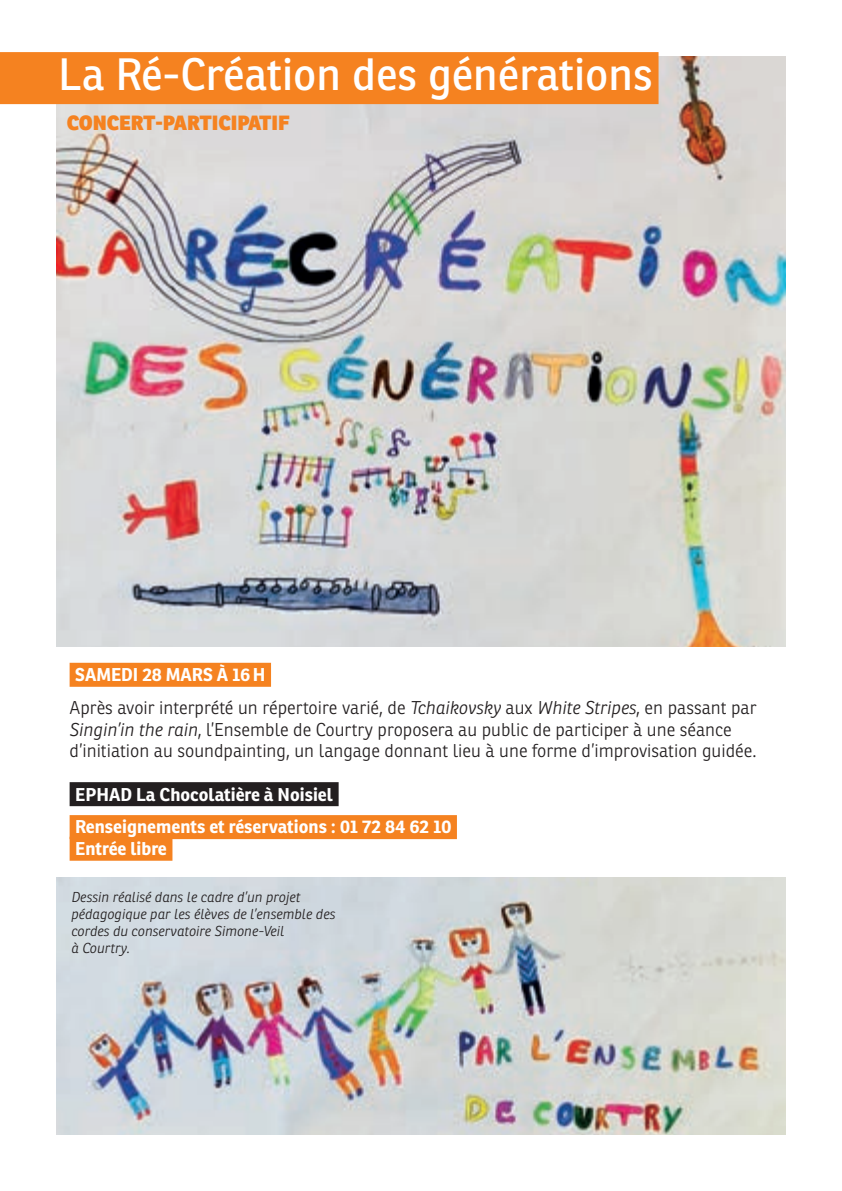
<style>
.page{position:relative;width:842px;height:1191px;background:#fff}
.page>*{position:absolute;margin:0;border:0;box-sizing:border-box;transform-origin:0 0}
.t1{font:44px "Ronnia";color:#fff}
.t2{font:800 20px "Ronnia";color:#f58220}
.t3{font:300 18px/33px "Ronnia";color:#231f20}
.t4{font:700 18px/33px "Ronnia";color:#fff}
.t5{font:italic 300 14px/16.8px "Ronnia";color:#231f20}
.s1{font-weight:700;color:#fff}
.s2{font-style:italic}
</style>
<div class="page">
<img style="left:57px;top:57px;width:728px;height:1077px">
<div style="left:0;top:647px;width:842px;height:229px;background:#fff"></div>
<div style="left:0;top:52px;width:658px;height:52px;background:#f58220"></div>
<div style="left:70px;top:663px;width:201px;height:24px;background:#f58220"></div>
<div style="left:70px;top:782px;width:269px;height:24px;background:#231f20"></div>
<div style="left:70px;top:815px;width:387px;height:24px;background:#f58220"></div>
<div style="left:70px;top:836px;width:102px;height:24px;background:#f58220"></div>
<h1 class="t1" style="left:58px;top:47px;width:596px">La Ré-Création des générations</h1>
<p class="t2" style="left:67px;top:110px;width:224px">CONCERT-PARTICIPATIF</p>
<p class="t3" style="left:70px;top:658px;width:689px;text-indent:6px"><span class="s1">SAMEDI 28 MARS À 16H<br></span>Après avoir interprété un répertoire varié, de <span class="s2">Tchaikovsky</span> aux <span class="s2">White Stripes</span>, en passant par</p>
<p class="t3" style="left:70px;top:718px;width:688px;line-height:21.6px"><span class="s2">Singin’in the rain</span>, l’Ensemble de Courtry proposera au public de participer à une séance d’initiation au soundpainting, un langage donnant lieu à une forme d’improvisation guidée.</p>
<p class="t4" style="left:75px;top:777px;width:377px">EPHAD La Chocolatière à Noisiel<br>Renseignements et réservations : 01 72 84 62 10</p>
<p class="t4" style="left:75px;top:832px;width:93px">Entrée libre</p>
<p class="t5" style="left:71px;top:889px;width:266px">Dessin réalisé dans le cadre d’un projet pédagogique par les élèves de l’ensemble des cordes du conservatoire Simone-Veil<br>à Courtry.</p>
</div>
